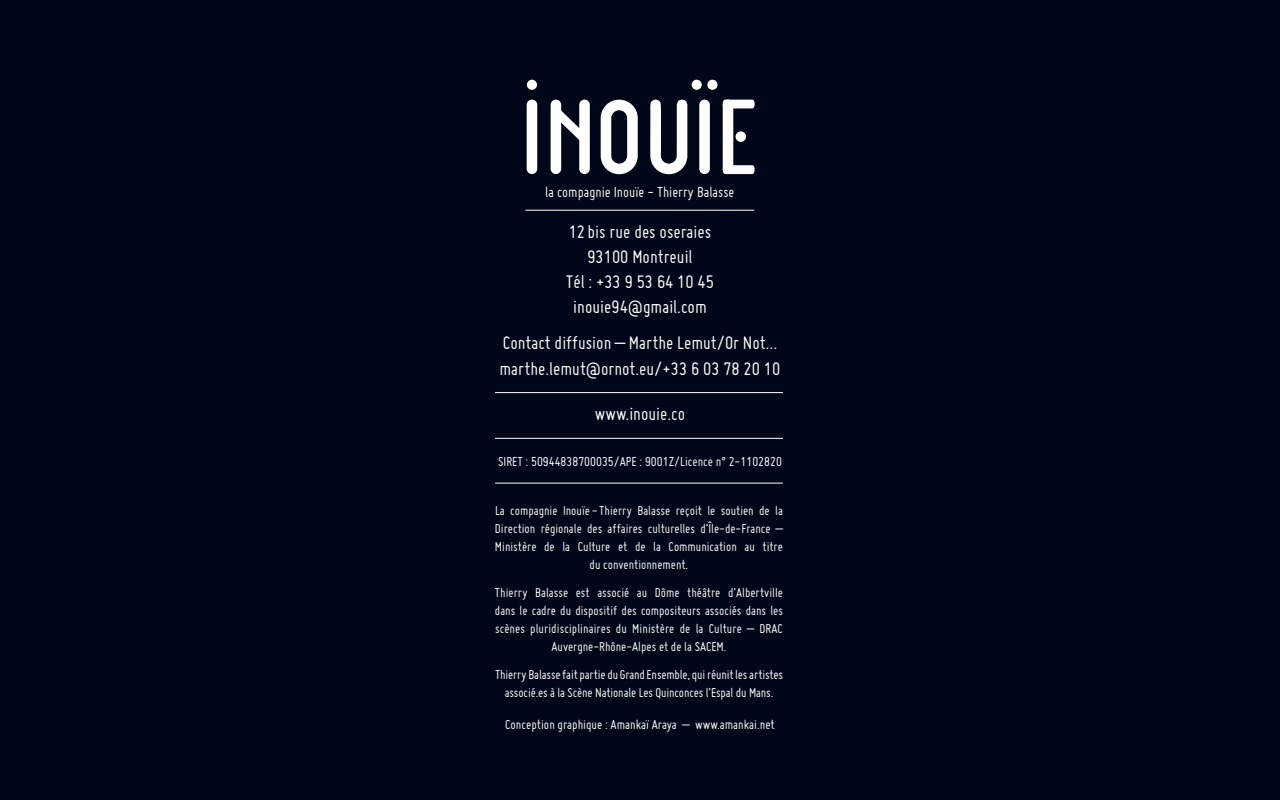
<style>
.page{position:relative;width:1280px;height:800px;background:#000719}
.page>*{position:absolute;margin:0;border:0;box-sizing:border-box;transform-origin:0 0}
.t1{font:19.8px/25.2px "Miso";color:#fff;text-align:center}
.t2{font:15.9px "Miso";color:#fff}
.t3{font:14.2px "Miso";color:#fff}
.t4{font:14px/18px "Miso";color:#fff;text-align:center}
.s1{font-size:14px}
</style>
<div class="page">
<hr style="left:526px;top:210px;width:228px;height:1px;background:#fff">
<svg style="left:561px;top:110px;width:18px;height:30px"></svg>
<div style="left:723px;top:100px;width:10px;height:74px;background:#fff;border-radius:5px"></div>
<svg style="left:723px;top:165px;width:32px;height:9px"></svg>
<svg style="left:723px;top:100px;width:32px;height:8px"></svg>
<div style="left:736px;top:131px;width:10px;height:11px;background:#fff;border-radius:50%"></div>
<div style="left:527px;top:100px;width:10px;height:74px;background:#fff;border-radius:5px"></div>
<div style="left:551px;top:100px;width:10px;height:74px;background:#fff;border-radius:5px"></div>
<div style="left:579px;top:100px;width:11px;height:74px;background:#fff;border-radius:5px"></div>
<div style="left:699px;top:100px;width:11px;height:74px;background:#fff;border-radius:5px"></div>
<div style="left:527px;top:80px;width:10px;height:10px;background:#fff;border-radius:50%"></div>
<div style="left:692px;top:80px;width:10px;height:10px;background:#fff;border-radius:50%"></div>
<div style="left:707px;top:80px;width:11px;height:10px;background:#fff;border-radius:50%"></div>
<svg style="left:601px;top:100px;width:37px;height:74px"></svg>
<svg style="left:650px;top:100px;width:38px;height:74px"></svg>
<hr style="left:495px;top:392px;width:288px;height:1px;background:#fff">
<hr style="left:495px;top:438px;width:288px;height:1px;background:#fff">
<hr style="left:495px;top:483px;width:288px;height:1px;background:#fff">
<p class="t2" style="left:545px;top:184px;width:191px">la compagnie Inouïe - Thierry Balasse</p>
<h1 class="t1" style="left:566px;top:218px;width:150px">12 bis rue des oseraies<br>93100 Montreuil<br>Tél : +33 9 53 64 10 45 inouie94@gmail.com</h1>
<h1 class="t1" style="left:500px;top:330px;width:282px;text-align:left">Contact diffusion – Marthe Lemut/Or Not… marthe.lemut@ornot.eu/+33 6 03 78 20 10</h1>
<h1 class="t1" style="left:595px;top:401px;width:92px">www.inouie.co</h1>
<p class="t3" style="left:498px;top:454px;width:285px">SIRET : 50944838700035/APE : 9001Z/Licence n° 2-1102820</p>
<p class="t4" style="left:495px;top:501px;width:290px">La compagnie Inouïe - Thierry Balasse reçoit le soutien de la Direction régionale des affaires culturelles d’Île-de-France – Ministère de la Culture et de la Communication au titre du conventionnement.</p>
<p class="t4" style="left:495px;top:583px;width:290px">Thierry Balasse est associé au Dôme théâtre d’Albertville dans le cadre du dispositif des compositeurs associés dans les scènes pluridisciplinaires du Ministère de la Culture – DRAC Auvergne-Rhône-Alpes et de la SACEM.</p>
<p class="t4" style="left:495px;top:665px;width:290px">Thierry Balassefaitpartiedu GrandEnsemble,quiréunitlesartistes associé.es à la Scène Nationale Les Quinconces l’Espal du Mans.</p>
<p class="t3" style="left:505px;top:717px;width:271px">Conception graphique : Amankaï Araya <span class="s1">–</span> www.amankai.net</p>
</div>
